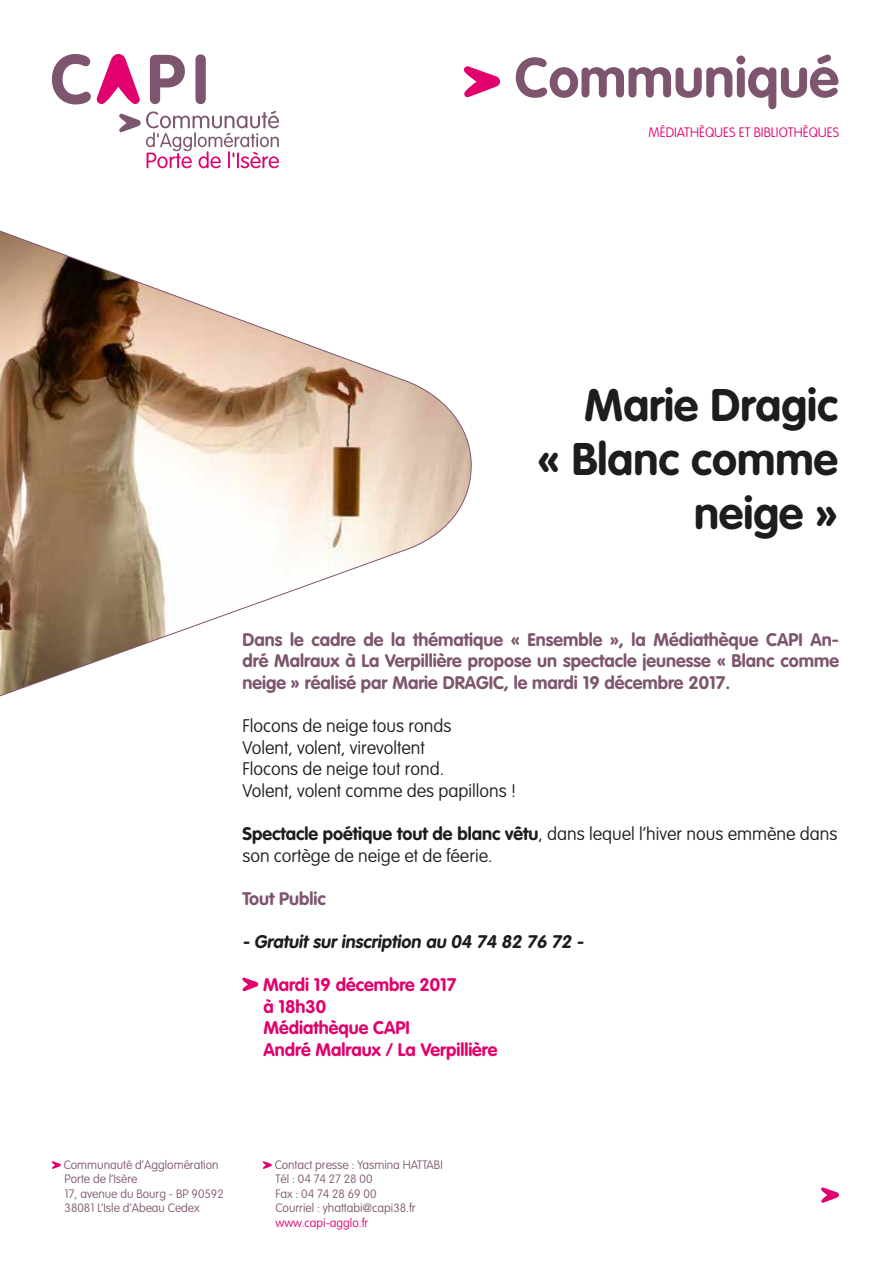
<style>
.page{position:relative;width:893px;height:1263px;background:#fff}
.page>*{position:absolute;margin:0;border:0;box-sizing:border-box;transform-origin:0 0}
.t1{font:700 55.2px "VAG Rounded";color:#7e556f}
.t2{font:700 45px/54px "VAG Rounded";color:#1d1d1b;text-align:right}
.t3{font:100 18px/21.6px "VAG Rounded";color:#1d1d1b}
.t4{font:700 18px/21.6px "VAG Rounded";color:#7e556f;text-align:justify}
.t5{font:700 18px/21.6px "VAG Rounded";color:#e1006d}
.t6{font:700 18px "VAG Rounded";color:#1d1d1b}
.t7{font:100 13.5px "VAG Rounded";color:#e1006d}
.t8{font:100 12px/14.4px "VAG Rounded";color:#7e556f}
.s1{font-weight:700}
.s2{color:#e1006d}
</style>
<div class="page">
<svg style="left:0;top:230px;width:472px;height:467px"></svg>
<svg style="left:242px;top:978px;width:16px;height:13px"></svg>
<svg style="left:52px;top:1161px;width:9px;height:8px"></svg>
<svg style="left:263px;top:1161px;width:9px;height:8px"></svg>
<svg style="left:821px;top:1187px;width:18px;height:16px"></svg>
<svg style="left:464px;top:66px;width:36px;height:31px"></svg>
<svg style="left:52px;top:54px;width:39px;height:50px"></svg>
<svg style="left:97px;top:54px;width:43px;height:50px"></svg>
<svg style="left:150px;top:55px;width:35px;height:49px"></svg>
<div style="left:195px;top:54px;width:11px;height:50px;background:#7e556f;border-radius:5px"></div>
<svg style="left:119px;top:111px;width:160px;height:57px"></svg>
<p class="t1" style="left:515px;top:45px;width:326px">Communiqué</p>
<p class="t7" style="left:648px;top:124px;width:192px">MÉDIATHÈQUES ET BIBLIOTHÈQUES</p>
<p class="t2" style="left:537px;top:378px;width:302px">Marie Dragic<br>« Blanc comme neige »</p>
<p class="t4" style="left:242px;top:628px;width:598px">Dans le cadre de la thématique « Ensemble », la Médiathèque CAPI An&shy;dré Malraux à La Verpillière propose un spectacle jeunesse « Blanc comme neige » réalisé par Marie DRAGIC, le mardi 19 décembre 2017.</p>
<p class="t3" style="left:242px;top:715px;width:275px">Flocons de neige tous ronds<br>Volent, volent, virevoltent<br>Flocons de neige tout rond.<br>Volent, volent comme des papillons !</p>
<p class="t3" style="left:242px;top:823px;width:596px"><span class="s1">Spectacle poétique tout de blanc vêtu</span>, dans lequel l’hiver nous emmène dans son cortège de neige et de féerie.</p>
<p class="t4" style="left:242px;top:887px;width:85px">Tout Public</p>
<p class="t6" style="left:242px;top:931px;width:345px">- Gratuit sur inscription au 04 74 82 76 72 -</p>
<p class="t5" style="left:263px;top:974px;width:236px">Mardi 19 décembre 2017<br>à 18h30<br>Médiathèque CAPI<br>André Malraux / La Verpillière</p>
<p class="t8" style="left:64px;top:1157px;width:162px">Communauté d’Agglomération<br>Porte de l’Isère<br>17, avenue du Bourg - BP 90592<br>38081 L’Isle d’Abeau Cedex</p>
<p class="t8" style="left:275px;top:1157px;width:170px">Contact presse : Yasmina HATTABI<br>Tél : 04 74 27 28 00<br>Fax : 04 74 28 69 00<br>Courriel : yhattabi@capi38.fr <span class="s2">www.capi-agglo.fr</span></p>
</div>
